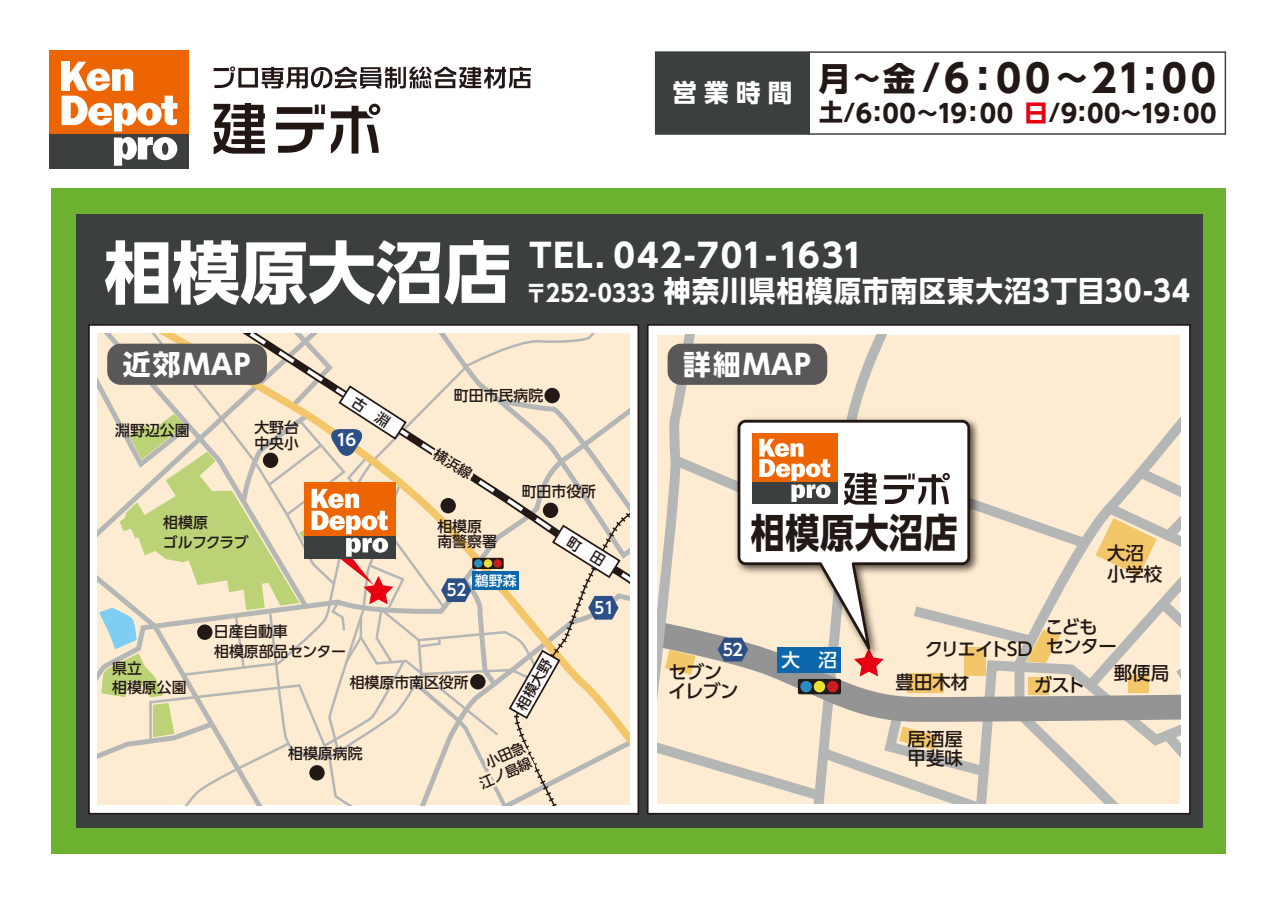
<style>
.page{position:relative;width:1275px;height:903px;background:#fff}
.page>*{position:absolute;margin:0;border:0;box-sizing:border-box;transform-origin:0 0}
.t1{font:700 67.73px "UD Shin Go Pro";color:#fff}
.t2{font:700 40.07px "UD Shin Go Pro";letter-spacing:.02em;color:#221815;scale:.85 1}
.t3{font:700 38.15px "UD Shin Go Pro";color:#221815}
.t4{font:700 32.73px "UD Shin Go Pro";letter-spacing:.06em;color:#fff}
.t5{font:700 29.22px "UD Shin Go Pro";letter-spacing:.045em;color:#fff;scale:.92 1}
.t6{font:700 27.65px "UD Shin Go Pro";letter-spacing:.05em;color:#fff}
.t7{font:700 25.03px "UD Shin Go Pro";letter-spacing:.02em;color:#221815}
.t8{font:700 24.68px "UD Shin Go Pro";color:#fff}
.t9{font:500 18.55px "UD Shin Go Pro";color:#fff}
.t10{font:500 18.38px/19.2px "UD Shin Go Pro";letter-spacing:-.03em;color:#221815}
.t11{font:500 18.38px "UD Shin Go Pro";letter-spacing:-.085em;color:#221815}
.t12{font:700 16.45px "UD Shin Go Pro De";letter-spacing:-.05em;color:#fff}
.t13{font:700 16.45px "UD Shin Go Pro De";letter-spacing:-.05em;color:#fff;scale:.9 1}
.t14{font:500 14.88px/19.2px "UD Shin Go Pro";color:#221815}
.t15{font:500 14.88px/19.2px "UD Shin Go Pro";letter-spacing:-.04em;color:#221815}
.t16{font:500 14px/16.8px "UD Shin Go Pro";color:#221815;text-align:right}
.t17{font:500 14px "UD Shin Go Pro";color:#fff}
.s1{font-size:32.73px}
.s2{font-size:36.57px}
.s3{font-size:23.8px}
.s4{font-size:23.8px;color:#e60012}
.s5{font-size:23.28px}
</style>
<div class="page">
<div style="left:51px;top:188px;width:1174px;height:665px;background:#6db131"></div>
<div style="left:76px;top:214px;width:1126px;height:614px;background:#3c3f3f"></div>
<div style="left:50px;top:50px;width:139px;height:85px;background:#ec6500"></div>
<div style="left:50px;top:135px;width:139px;height:34px;background:#3c3f3f"></div>
<svg style="left:114px;top:137px;width:63px;height:29px"></svg>
<svg style="left:62px;top:62px;width:115px;height:69px"></svg>
<svg style="left:214px;top:103px;width:51px;height:51px"></svg>
<svg style="left:276px;top:105px;width:49px;height:48px"></svg>
<svg style="left:331px;top:104px;width:49px;height:50px"></svg>
<svg style="left:214px;top:66px;width:317px;height:22px"></svg>
<div style="left:647px;top:324px;width:544px;height:490px;background:#fff;border:2px solid #221714"></div>
<div style="left:88px;top:324px;width:551px;height:490px;background:#fff;border:2px solid #221714"></div>
<svg style="left:658px;top:335px;width:522px;height:469px"></svg>
<div style="left:655px;top:51px;width:155px;height:84px;background:#3c3f3f;border:1px solid #3c3f3f"></div>
<div style="left:808px;top:51px;width:418px;height:84px;border:1px solid #3c3f3f"></div>
<div style="left:668px;top:344px;width:159px;height:41px;background:#595757;border-radius:13px"></div>
<svg style="left:97px;top:333px;width:533px;height:472px"></svg>
<h3 class="t8" style="left:672px;top:73px;width:121px">営業時間</h3>
<h3 class="t3" style="left:818px;top:47px;width:399px"><span class="s1">月~金</span><span class="s2">/</span>6：00~21：00</h3>
<h3 class="t7" style="left:819px;top:93px;width:399px"><span class="s3">土/</span>6：00~19：00 <span class="s4">日</span><span class="s3">/</span>9：00~19：00</h3>
<h1 class="t1" style="left:104px;top:217px;width:408px">相模原大沼店</h1>
<h3 class="t4" style="left:529px;top:228px;width:336px">TEL．042-701-1631</h3>
<h3 class="t5" style="left:525px;top:267px;width:724px"><span class="s5">〒252-0333</span> 神奈川県相模原市南区東大沼3丁目30-34</h3>
<h3 class="t6" style="left:123px;top:342px;width:129px">近郊MAP</h3>
<h3 class="t6" style="left:683px;top:342px;width:129px">詳細MAP</h3>
<p class="t14" style="left:115px;top:420px;width:76px">淵野辺公園</p>
<p class="t14" style="left:254px;top:419px;width:46px;line-height:15.8px">大野台中央小</p>
<p class="t15" style="left:163px;top:512px;width:87px">相模原<br>ゴルフクラブ</p>
<p class="t12" style="left:336px;top:427px;width:21px">16</p>
<p class="t14" style="left:454px;top:385px;width:91px">町田市民病院</p>
<p class="t14" style="left:437px;top:518px;width:61px;line-height:15.8px">相模原南警察署</p>
<p class="t14" style="left:522px;top:481px;width:76px">町田市役所</p>
<p class="t13" style="left:447px;top:577px;width:23px">52</p>
<p class="t17" style="left:475px;top:569px;width:43px">鵜野森</p>
<p class="t13" style="left:595px;top:594px;width:23px">51</p>
<p class="t14" style="left:112px;top:658px;width:76px">県立<br>相模原公園</p>
<p class="t14" style="left:214px;top:622px;width:133px">日産自動車<br>相模原部品センター</p>
<p class="t14" style="left:350px;top:672px;width:120px">相模原市南区役所</p>
<p class="t14" style="left:288px;top:744px;width:76px">相模原病院</p>
<p class="t16" style="left:513px;top:704px;width:57px;rotate:-60deg">相模大野</p>
<p class="t16" style="left:470px;top:760px;width:57px;rotate:-23deg">小田急江ノ島線</p>
<h2 class="t2" style="left:751px;top:500px;width:245px">相模原大沼店</h2>
<p class="t10" style="left:1107px;top:541px;width:57px;line-height:21px">大沼小学校</p>
<p class="t12" style="left:723px;top:636px;width:22px">52</p>
<p class="t10" style="left:668px;top:661px;width:72px">セブンイレブン</p>
<p class="t9" style="left:781px;top:645px;width:57px">大　沼</p>
<p class="t11" style="left:925px;top:634px;width:109px">クリエイトSD</p>
<p class="t10" style="left:1045px;top:616px;width:73px">こどもセンター</p>
<p class="t10" style="left:896px;top:672px;width:75px">豊田木材</p>
<p class="t10" style="left:908px;top:728px;width:57px">居酒屋甲斐味</p>
<p class="t10" style="left:1034px;top:674px;width:53px">ガスト</p>
<p class="t10" style="left:1114px;top:663px;width:57px">郵便局</p>
</div>
